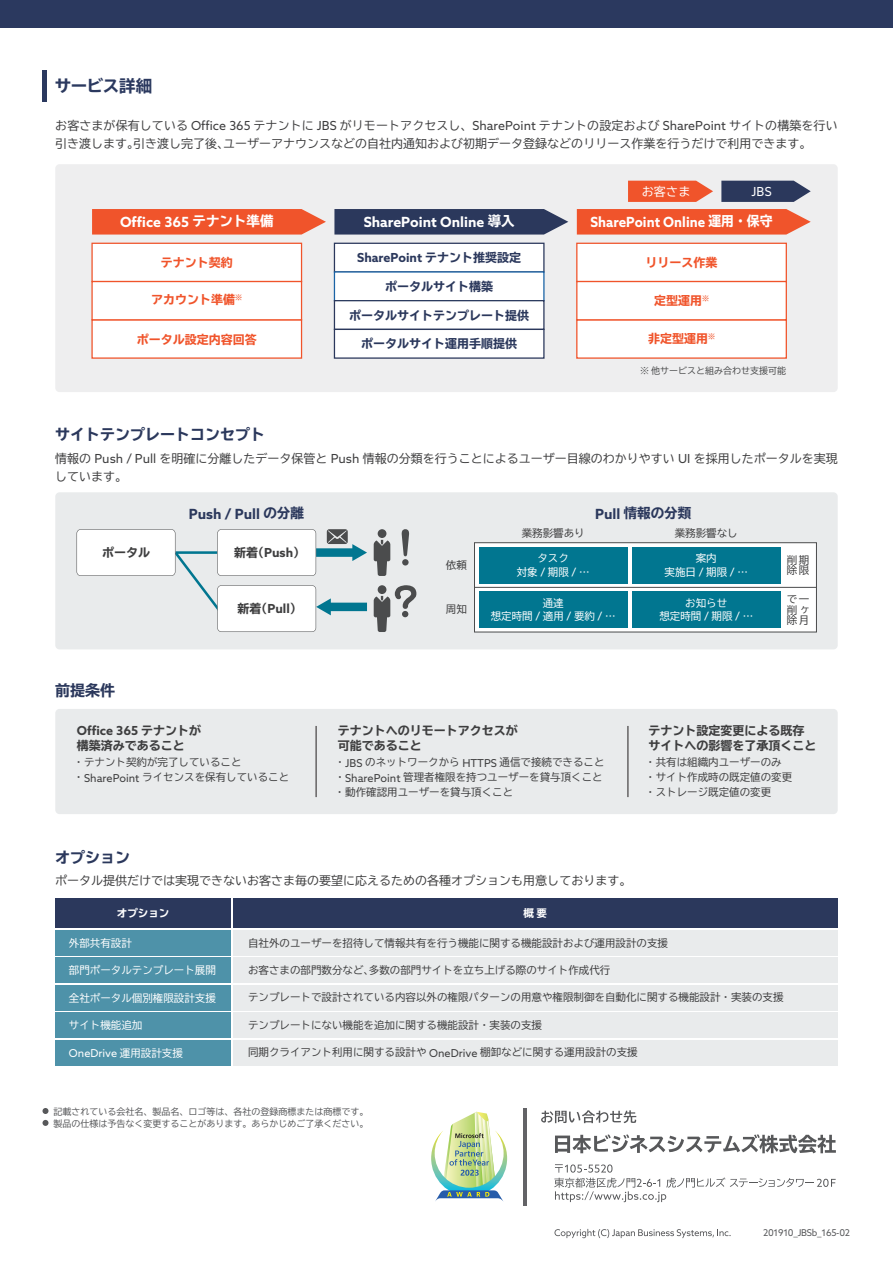
<style>
.page{position:relative;width:893px;height:1263px;background:#fff}
.page>*{position:absolute;margin:0;border:0;box-sizing:border-box;transform-origin:0 0}
.t1{font:700 expanded 16.5px "TBUD Go Std";letter-spacing:-.02em;color:#2b395f}
.t2{font:700 expanded 15px "TBUD Go Std";color:#2b385c}
.t3{font:700 14.1px "Azo Sans";color:#fff}
.t4{font:700 14.1px "Azo Sans";color:#fff;scale:.95 1}
.t5{font:700 14.1px "Azo Sans";color:#2b385c}
.t6{font:700 expanded 13.5px "TBUD Go Std";color:#2b385c}
.t7{font:700 12.45px "Azo Sans";color:#2b385c}
.t8{font:700 12.45px "Azo Sans";color:#3e3e3f}
.t9{font:12.45px "Azo Sans";color:#fff}
.t10{font:12px/18px "TBUD Go Std";color:#3e3e3f}
.t11{font:700 expanded 12px/15px "TBUD Go Std";color:#3e3e3f}
.t12{font:700 expanded 12px "TBUD Go Std";color:#f0542b}
.t13{font:700 expanded 12px "TBUD Go Std";color:#2b385c}
.t14{font:12px "TBUD Go Std";color:#fff}
.t15{font:10.95px "Azo Sans";color:#fff}
.t16{font:10.5px/15px "TBUD Go Std";color:#3e3e3f}
.t17{font:10.5px/13.5px "TBUD Go Std";color:#fff;text-align:center}
.t18{font:700 expanded 10.5px "TBUD Go Std";color:#fff}
.t19{font:9.3px "Azo Sans";letter-spacing:-.025em;color:#57585a}
.t20{font:9px/12px "TBUD Go Std";color:#57585a}
.t21{font:9px "TBUD Go Std";color:#4b4c4d}
.s1{font-family:"Azo Sans";font-size:12.45px}
.s2{font-family:"TBUD Go Std";font-stretch:expanded;font-size:13.5px}
.s3{font-family:"TBUD Go Std";font-stretch:expanded;font-size:12px}
.s4{font-family:"Azo Sans";font-stretch:normal;font-size:14.1px}
.s5{font-family:"Azo Sans";font-stretch:normal;font-size:12.45px}
.s6{font-family:"Azo Sans";font-size:10.95px}
.s7{font-family:"TBUD Go Std";font-size:10.5px}
</style>
<div class="page">
<div style="left:0;top:0;width:893px;height:28px;background:#2b395f"></div>
<hr style="left:43px;top:70px;width:4px;height:32px;background:#2b395f">
<svg style="left:43px;top:1108px;width:6px;height:6px"></svg>
<svg style="left:43px;top:1120px;width:6px;height:6px"></svg>
<svg style="left:554px;top:1229px;width:177px;height:9px"></svg>
<hr style="left:523px;top:1108px;width:4px;height:97px;background:#636366">
<svg style="left:541px;top:1110px;width:95px;height:13px"></svg>
<svg style="left:554px;top:1164px;width:282px;height:38px"></svg>
<svg style="left:555px;top:1134px;width:281px;height:19px"></svg>
<img style="left:431px;top:1112px;width:76px;height:89px">
<div style="left:55px;top:492px;width:783px;height:157px;background:#e9ebec;border-radius:4px"></div>
<div style="left:474px;top:542px;width:343px;height:90px;background:#fff;border:1px solid #4b4c4d"></div>
<div style="left:55px;top:709px;width:783px;height:105px;background:#e9ebec;border-radius:4px"></div>
<div style="left:55px;top:164px;width:783px;height:228px;background:#eeeeef;border-radius:4px"></div>
<svg style="left:628px;top:181px;width:85px;height:21px;background:#ef633e"></svg>
<svg style="left:721px;top:181px;width:90px;height:21px;background:#3f4a6b"></svg>
<hr style="left:316px;top:726px;width:1px;height:71px;background:#231f20">
<svg style="left:92px;top:209px;width:234px;height:26px;background:#ef5e38"></svg>
<svg style="left:334px;top:209px;width:234px;height:26px;background:#384466"></svg>
<svg style="left:577px;top:209px;width:234px;height:26px;background:#ef5e38"></svg>
<div style="left:91px;top:243px;width:211px;height:39px;background:#fff;border:1px solid #f0542b"></div>
<div style="left:334px;top:243px;width:211px;height:30px;background:#fff;border:1px solid #2b385c"></div>
<div style="left:334px;top:271px;width:211px;height:30px;background:#fff;border:1px solid #1a63a5"></div>
<div style="left:334px;top:300px;width:211px;height:30px;background:#fff;border:1px solid #2b385c"></div>
<div style="left:334px;top:329px;width:211px;height:30px;background:#fff;border:1px solid #2b385c"></div>
<div style="left:576px;top:243px;width:211px;height:39px;background:#fff;border:1px solid #f0542b"></div>
<div style="left:479px;top:547px;width:149px;height:36px;background:#017690"></div>
<div style="left:479px;top:592px;width:149px;height:36px;background:#017690"></div>
<div style="left:632px;top:547px;width:149px;height:36px;background:#017690"></div>
<div style="left:632px;top:592px;width:149px;height:36px;background:#017690"></div>
<div style="left:91px;top:319px;width:211px;height:40px;background:#fff;border:1px solid #f0542b"></div>
<div style="left:91px;top:281px;width:211px;height:39px;background:#fff;border:1px solid #f0542b"></div>
<div style="left:576px;top:319px;width:211px;height:40px;background:#fff;border:1px solid #f0542b"></div>
<hr style="left:628px;top:726px;width:1px;height:71px;background:#231f20">
<hr style="left:474px;top:587px;width:342px;height:1px;background:#4b4c4d">
<div style="left:55px;top:898px;width:176px;height:30px;background:#2b385c"></div>
<div style="left:233px;top:898px;width:604px;height:30px;background:#2b385c"></div>
<div style="left:55px;top:930px;width:176px;height:25px;background:#4e92a9"></div>
<div style="left:233px;top:930px;width:604px;height:25px;background:#e9ebec"></div>
<div style="left:55px;top:957px;width:176px;height:26px;background:#4e92a9"></div>
<div style="left:233px;top:957px;width:604px;height:26px;background:#e9ebec"></div>
<div style="left:55px;top:985px;width:176px;height:25px;background:#4e92a9"></div>
<div style="left:55px;top:1040px;width:176px;height:25px;background:#4e92a9"></div>
<div style="left:233px;top:985px;width:604px;height:25px;background:#e9ebec"></div>
<div style="left:233px;top:1040px;width:604px;height:25px;background:#e9ebec"></div>
<div style="left:55px;top:1012px;width:176px;height:26px;background:#4e92a9"></div>
<div style="left:233px;top:1012px;width:604px;height:26px;background:#e9ebec"></div>
<div style="left:378px;top:529px;width:8px;height:9px;background:#4b4c4d;border-radius:50%"></div>
<svg style="left:374px;top:540px;width:16px;height:36px"></svg>
<svg style="left:401px;top:529px;width:8px;height:36px"></svg>
<svg style="left:374px;top:585px;width:42px;height:47px"></svg>
<svg style="left:77px;top:529px;width:290px;height:103px"></svg>
<div style="left:576px;top:281px;width:211px;height:39px;background:#fff;border:1px solid #f0542b"></div>
<h1 class="t1" style="left:55px;top:77px;width:99px">サービス詳細</h1>
<p class="t10" style="left:55px;top:116px;width:784px">お客さまが保有している <span class="s1">Office 365</span> テナントに <span class="s1">JBS</span> がリモートアクセスし、<span class="s1">SharePoint</span> テナントの設定および <span class="s1">SharePoint</span> サイトの構築を行い引き渡します。引き渡し完了後、ユーザーアナウンスなどの自社内通知および初期データ登録などのリリース作業を行うだけで利用できます。</p>
<p class="t14" style="left:642px;top:182px;width:50px">お客さま</p>
<p class="t9" style="left:751px;top:184px;width:22px">JBS</p>
<h3 class="t3" style="left:120px;top:212px;width:155px">Office 365 <span class="s2">テナント準備</span></h3>
<h3 class="t3" style="left:364px;top:212px;width:153px">SharePoint Online <span class="s2">導入</span></h3>
<h3 class="t4" style="left:591px;top:212px;width:193px">SharePoint Online <span class="s2">運用・保守</span></h3>
<p class="t12" style="left:161px;top:256px;width:74px">テナント契約</p>
<p class="t7" style="left:357px;top:250px;width:166px">SharePoint <span class="s3">テナント推奨設定</span></p>
<p class="t13" style="left:385px;top:280px;width:109px">ポータルサイト構築</p>
<p class="t13" style="left:349px;top:308px;width:182px">ポータルサイトテンプレート提供</p>
<p class="t13" style="left:361px;top:337px;width:158px">ポータルサイト運用手順提供</p>
<p class="t12" style="left:151px;top:293px;width:92px">アカウント準備<sup>※</sup></p>
<p class="t12" style="left:137px;top:333px;width:122px">ポータル設定内容回答</p>
<p class="t12" style="left:646px;top:256px;width:73px">リリース作業</p>
<p class="t12" style="left:654px;top:294px;width:56px">定型運用<sup>※</sup></p>
<p class="t12" style="left:648px;top:332px;width:68px">非定型運用<sup>※</sup></p>
<p class="t21" style="left:640px;top:363px;width:148px">※ 他サービスと組み合わせ支援可能</p>
<h2 class="t2" style="left:55px;top:426px;width:212px">サイトテンプレートコンセプト</h2>
<p class="t10" style="left:55px;top:449px;width:784px">情報の <span class="s1">Push / Pull</span> を明確に分離したデータ保管と <span class="s1">Push</span> 情報の分類を行うことによるユーザー目線のわかりやすい <span class="s1">UI</span> を採用したポータルを実現しています。</p>
<h3 class="t5" style="left:189px;top:504px;width:117px">Push / Pull <span class="s2">の分離</span></h3>
<p class="t6" style="left:595px;top:506px;width:98px"><span class="s4">Pull</span> 情報の分類</p>
<p class="t11" style="left:102px;top:546px;width:49px">ポータル</p>
<p class="t11" style="left:234px;top:546px;width:73px">新着（<span class="s5">Push</span>）</p>
<h2 class="t2" style="left:55px;top:682px;width:61px">前提条件</h2>
<p class="t8" style="left:77px;top:722px;width:126px">Office 365 <span class="s3">テナントが</span></p>
<p class="t11" style="left:77px;top:738px;width:110px">構築済みであること</p>
<p class="t11" style="left:237px;top:602px;width:66px">新着（<span class="s5">Pull</span>）</p>
<p class="t16" style="left:74px;top:755px;width:217px">・テナント契約が完了していること・<span class="s6">SharePoint</span> ライセンスを保有していること</p>
<h2 class="t2" style="left:55px;top:849px;width:76px">オプション</h2>
<p class="t16" style="left:446px;top:557px;width:22px">依頼</p>
<p class="t16" style="left:446px;top:601px;width:22px">周知</p>
<p class="t16" style="left:522px;top:525px;width:64px">業務影響あり</p>
<p class="t17" style="left:517px;top:551px;width:74px">タスク<br>対象 <span class="s6">/</span> 期限 <span class="s6">/</span> …</p>
<p class="t17" style="left:491px;top:596px;width:126px">通達<br>想定時間 <span class="s6">/</span> 適用 <span class="s6">/</span> 要約 <span class="s6">/</span> …</p>
<p class="t11" style="left:338px;top:723px;width:182px">テナントへのリモートアクセスが可能であること</p>
<p class="t16" style="left:335px;top:755px;width:271px">・<span class="s6">JBS</span> のネットワークから <span class="s6">HTTPS</span> 通信で接続できること・<span class="s6">SharePoint</span> 管理者権限を持つユーザーを貸与頂くこと・動作確認用ユーザーを貸与頂くこと</p>
<p class="t10" style="left:55px;top:872px;width:577px">ポータル提供だけでは実現できないお客さま毎の要望に応えるための各種オプションも用意しております。</p>
<p class="t16" style="left:675px;top:525px;width:64px">業務影響なし</p>
<p class="t17" style="left:665px;top:551px;width:85px">案内<br>実施日 <span class="s6">/</span> 期限 <span class="s6">/</span> …</p>
<p class="t16" style="left:787px;top:554px;width:24px;line-height:10.5px">削期除限</p>
<p class="t17" style="left:659px;top:596px;width:95px">お知らせ<br>想定時間 <span class="s6">/</span> 期限 <span class="s6">/</span> …</p>
<p class="t16" style="left:787px;top:594px;width:24px;line-height:10.5px;text-align:justify">で一削ヶ除月</p>
<p class="t11" style="left:648px;top:723px;width:169px">テナント設定変更による既存サイトへの影響を了承頂くこと</p>
<p class="t16" style="left:645px;top:755px;width:148px">・共有は組織内ユーザーのみ・サイト作成時の既定値の変更・ストレージ既定値の変更</p>
<p class="t18" style="left:117px;top:907px;width:54px">オプション</p>
<p class="t18" style="left:523px;top:907px;width:25px">概要</p>
<p class="t17" style="left:69px;top:936px;width:65px">外部共有設計</p>
<p class="t16" style="left:248px;top:935px;width:421px">自社外のユーザーを招待して情報共有を行う機能に関する機能設計および運用設計の支援</p>
<p class="t17" style="left:69px;top:963px;width:149px">部門ポータルテンプレート展開</p>
<p class="t16" style="left:248px;top:962px;width:364px">お客さまの部門数分など、多数の部門サイトを立ち上げる際のサイト作成代行</p>
<p class="t17" style="left:69px;top:991px;width:149px">全社ポータル個別権限設計支援</p>
<p class="t16" style="left:248px;top:990px;width:537px">テンプレートで設計されている内容以外の権限パターンの用意や権限制御を自動化に関する機能設計・実装の支援</p>
<p class="t17" style="left:69px;top:1018px;width:75px">サイト機能追加</p>
<p class="t16" style="left:248px;top:1017px;width:295px">テンプレートにない機能を追加に関する機能設計・実装の支援</p>
<p class="t15" style="left:69px;top:1046px;width:116px">OneDrive <span class="s7">運用設計支援</span></p>
<p class="t16" style="left:248px;top:1045px;width:391px">同期クライアント利用に関する設計や <span class="s6">OneDrive</span> 棚卸などに関する運用設計の支援</p>
<p class="t20" style="left:53px;top:1105px;width:316px">記載されている会社名、製品名、ロゴ等は、各社の登録商標または商標です。製品の仕様は予告なく変更することがあります。あらかじめご了承ください。</p>
<p class="t19" style="left:763px;top:1227px;width:89px">201910_JBSb_165-02</p>
</div>
